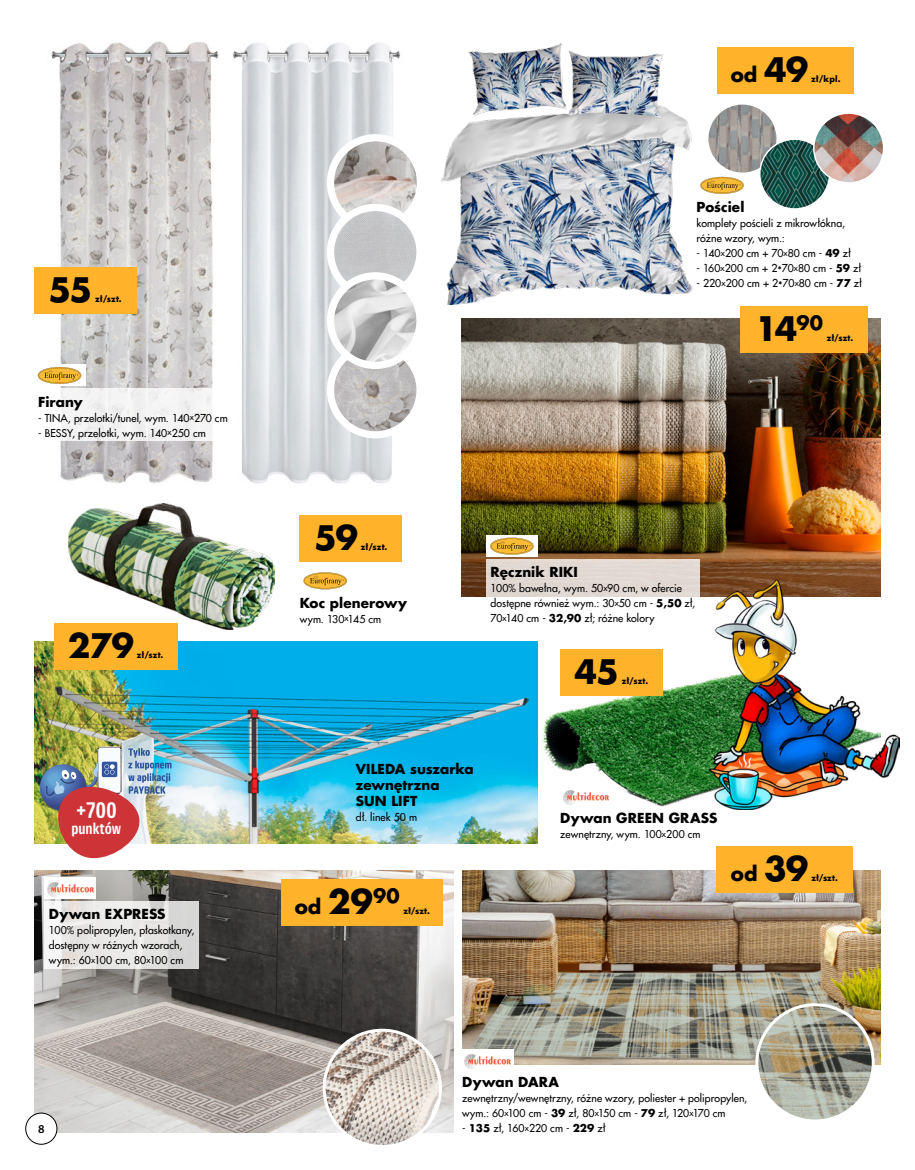
<style>
.page{position:relative;width:915px;height:1170px;background:#fff}
.page>*{position:absolute;margin:0;border:0;box-sizing:border-box;transform-origin:0 0}
.t1{font:700 33px "Futura Pl";letter-spacing:-.04em;color:#000}
.t2{font:22.35px "PAYBACK";color:#fff}
.t3{font:700 19.8px "Futura Pl";color:#000}
.t4{font:15.6px "PAYBACK";color:#fff}
.t5{font:700 13.5px/16.2px "Futura Pl";letter-spacing:.005em;color:#000}
.t6{font:600 12px "Myriad Pro";color:#000}
.t7{font:10.5px/15px "Futura Pl";letter-spacing:.01em;color:#000}
.t8{font:700 8.25px "Futura Pl";letter-spacing:.01em;color:#000}
.s1{font-size:8.4px}
.s2{font-size:33px}
.s3{font-weight:700}
</style>
<div class="page">
<img style="left:34px;top:641px;width:503px;height:202px">
<img style="left:232px;top:43px;width:169px;height:441px">
<img style="left:51px;top:41px;width:168px;height:442px">
<img style="left:68px;top:503px;width:206px;height:126px">
<img style="left:707px;top:104px;width:69px;height:69px;border-radius:35px">
<div style="left:706px;top:103px;width:71px;height:71px;border:2px solid #fff;border-radius:50%"></div>
<img style="left:34px;top:870px;width:419px;height:261px">
<img style="left:324px;top:1030px;width:116px;height:116px;border-radius:58px">
<div style="left:322px;top:1028px;width:120px;height:119px;border:3px solid #fff;border-radius:50%"></div>
<img style="left:461px;top:319px;width:419px;height:277px">
<img style="left:462px;top:870px;width:418px;height:194px">
<img style="left:442px;top:44px;width:251px;height:260px">
<img style="left:543px;top:667px;width:165px;height:140px">
<img style="left:330px;top:138px;width:90px;height:90px;border-radius:45px">
<div style="left:327px;top:134px;width:97px;height:97px;border:7px solid #fff;border-radius:50%"></div>
<img style="left:330px;top:207px;width:90px;height:90px;border-radius:45px">
<div style="left:327px;top:204px;width:96px;height:96px;border:7px solid #fff;border-radius:50%"></div>
<img style="left:330px;top:345px;width:90px;height:90px;border-radius:45px">
<div style="left:327px;top:342px;width:96px;height:96px;border:7px solid #fff;border-radius:50%"></div>
<img style="left:330px;top:276px;width:90px;height:89px;border-radius:45px">
<div style="left:327px;top:272px;width:96px;height:97px;border:7px solid #fff;border-radius:50%"></div>
<img style="left:759px;top:139px;width:70px;height:70px;border-radius:35px">
<div style="left:758px;top:138px;width:72px;height:72px;border:2px solid #fff;border-radius:50%"></div>
<img style="left:813px;top:113px;width:70px;height:70px;border-radius:35px">
<div style="left:812px;top:112px;width:72px;height:72px;border:2px solid #fff;border-radius:50%"></div>
<img style="left:756px;top:1004px;width:116px;height:116px;border-radius:58px">
<div style="left:755px;top:1003px;width:119px;height:119px;border:3px solid #fff;border-radius:50%"></div>
<div style="left:34px;top:388px;width:202px;height:53px;background:#f5f4f4"></div>
<div style="left:34px;top:365px;width:51px;height:21px;background:#fff"></div>
<svg style="left:38px;top:367px;width:43px;height:17px"></svg>
<div style="left:486px;top:559px;width:213px;height:38px;background:#e1d8d2"></div>
<div style="left:486px;top:535px;width:51px;height:22px;background:#fff"></div>
<svg style="left:490px;top:537px;width:43px;height:17px"></svg>
<div style="left:560px;top:785px;width:51px;height:22px;background:#fff"></div>
<img style="left:563px;top:790px;width:45px;height:14px">
<svg style="left:303px;top:572px;width:44px;height:17px"></svg>
<svg style="left:45px;top:901px;width:154px;height:67px;background:#e6e5e4"></svg>
<div style="left:45px;top:877px;width:51px;height:21px;background:#fff"></div>
<img style="left:47px;top:882px;width:46px;height:14px">
<div style="left:462px;top:1049px;width:51px;height:21px;background:#fff"></div>
<img style="left:465px;top:1054px;width:45px;height:14px">
<svg style="left:700px;top:177px;width:43px;height:17px"></svg>
<div style="left:34px;top:267px;width:102px;height:47px;background:#ffb32a"></div>
<div style="left:717px;top:47px;width:136px;height:46px;background:#ffb32a"></div>
<div style="left:740px;top:306px;width:127px;height:46px;background:#ffb32a"></div>
<div style="left:299px;top:514px;width:103px;height:47px;background:#ffb32a"></div>
<div style="left:54px;top:623px;width:123px;height:47px;background:#ffb32a"></div>
<div style="left:560px;top:649px;width:102px;height:46px;background:#ffb32a"></div>
<div style="left:281px;top:879px;width:162px;height:46px;background:#ffb32a"></div>
<div style="left:716px;top:846px;width:136px;height:46px;background:#ffb32a"></div>
<div style="left:26px;top:1112px;width:31px;height:32px;background:#fff;border-radius:50%"></div>
<div style="left:26px;top:1112px;width:31px;height:32px;border:1px solid #000;border-radius:50%"></div>
<img style="left:708px;top:579px;width:191px;height:230px">
<svg style="left:40px;top:764px;width:46px;height:47px"></svg>
<img style="left:45px;top:746px;width:126px;height:112px">
<h1 class="t1" style="left:48px;top:267px;width:45px">55</h1>
<p class="t8" style="left:95px;top:293px;width:28px">zł/szt.</p>
<p class="t5" style="left:38px;top:393px;width:46px">Firany</p>
<p class="t7" style="left:38px;top:410px;width:191px">- TINA, przelotki/tunel, wym. 140<span class="s1">x</span>270 cm</p>
<p class="t7" style="left:38px;top:425px;width:169px">- BESSY, przelotki, wym. 140<span class="s1">x</span>250 cm</p>
<h1 class="t1" style="left:68px;top:623px;width:68px">279</h1>
<p class="t8" style="left:137px;top:649px;width:28px">zł/szt.</p>
<h2 class="t2" style="left:76px;top:797px;width:42px">+700</h2>
<h3 class="t4" style="left:71px;top:820px;width:51px">punktów</h3>
<p class="t5" style="left:49px;top:905px;width:118px">Dywan EXPRESS</p>
<p class="t7" style="left:49px;top:922px;width:147px">100% polipropylen, płaskotkany, dostępny w różnych wzorach, wym.: 60<span class="s1">x</span>100 cm, 80<span class="s1">x</span>100 cm</p>
<p class="t6" style="left:38px;top:1121px;width:8px">8</p>
<h3 class="t3" style="left:730px;top:61px;width:79px">od <span class="s2">49</span></h3>
<p class="t8" style="left:811px;top:73px;width:31px">zł/kpl.</p>
<p class="t5" style="left:696px;top:199px;width:49px">Pościel</p>
<p class="t7" style="left:696px;top:216px;width:150px">komplety pościeli z mikrowłókna, różne wzory, wym.:</p>
<p class="t7" style="left:696px;top:246px;width:156px">- 140<span class="s1">x</span>200 cm + 70<span class="s1">x</span>80 cm - <span class="s3">49</span> zł</p>
<p class="t7" style="left:696px;top:261px;width:166px">- 160<span class="s1">x</span>200 cm + 2*70<span class="s1">x</span>80 cm - <span class="s3">59</span> zł</p>
<p class="t7" style="left:696px;top:276px;width:167px">- 220<span class="s1">x</span>200 cm + 2*70<span class="s1">x</span>80 cm - <span class="s3">77</span> zł</p>
<h1 class="t1" style="left:755px;top:306px;width:69px">14<sup>90</sup></h1>
<p class="t8" style="left:826px;top:332px;width:28px">zł/szt.</p>
<h1 class="t1" style="left:314px;top:515px;width:45px">59</h1>
<p class="t8" style="left:361px;top:541px;width:28px">zł/szt.</p>
<p class="t5" style="left:299px;top:594px;width:109px">Koc plenerowy</p>
<p class="t7" style="left:299px;top:611px;width:83px">wym. 130<span class="s1">x</span>145 cm</p>
<p class="t5" style="left:490px;top:564px;width:89px">Ręcznik RIKI</p>
<p class="t7" style="left:490px;top:581px;width:206px">100% bawełna, wym. 50<span class="s1">x</span>90 cm, w ofercie dostępne również wym.: 30<span class="s1">x</span>50 cm - <span class="s3">5,50</span> zł,<br>70<span class="s1">x</span>140 cm - <span class="s3">32,90</span> zł; różne kolory</p>
<h1 class="t1" style="left:574px;top:649px;width:46px">45</h1>
<p class="t8" style="left:621px;top:675px;width:28px">zł/szt.</p>
<p class="t5" style="left:356px;top:760px;width:119px">VILEDA suszarka zewnętrzna<br>SUN LIFT</p>
<p class="t7" style="left:356px;top:810px;width:63px">dł. linek 50 m</p>
<h3 class="t3" style="left:295px;top:893px;width:106px">od <span class="s2">29</span><sup>90</sup></h3>
<p class="t8" style="left:403px;top:905px;width:28px">zł/szt.</p>
<p class="t5" style="left:560px;top:809px;width:158px">Dywan GREEN GRASS</p>
<p class="t7" style="left:560px;top:826px;width:142px">zewnętrzny, wym. 100<span class="s1">x</span>200 cm</p>
<h3 class="t3" style="left:730px;top:860px;width:79px">od <span class="s2">39</span></h3>
<p class="t8" style="left:811px;top:872px;width:28px">zł/szt.</p>
<p class="t5" style="left:462px;top:1073px;width:98px">Dywan DARA</p>
<p class="t7" style="left:462px;top:1090px;width:286px">zewnętrzny/wewnętrzny, różne wzory, poliester + polipropylen, wym.: 60<span class="s1">x</span>100 cm - <span class="s3">39</span> zł, 80<span class="s1">x</span>150 cm - <span class="s3">79</span> zł, 120<span class="s1">x</span>170 cm</p>
<p class="t7" style="left:462px;top:1120px;width:145px">- <span class="s3">135</span> zł, 160<span class="s1">x</span>220 cm - <span class="s3">229</span> zł</p>
</div>
